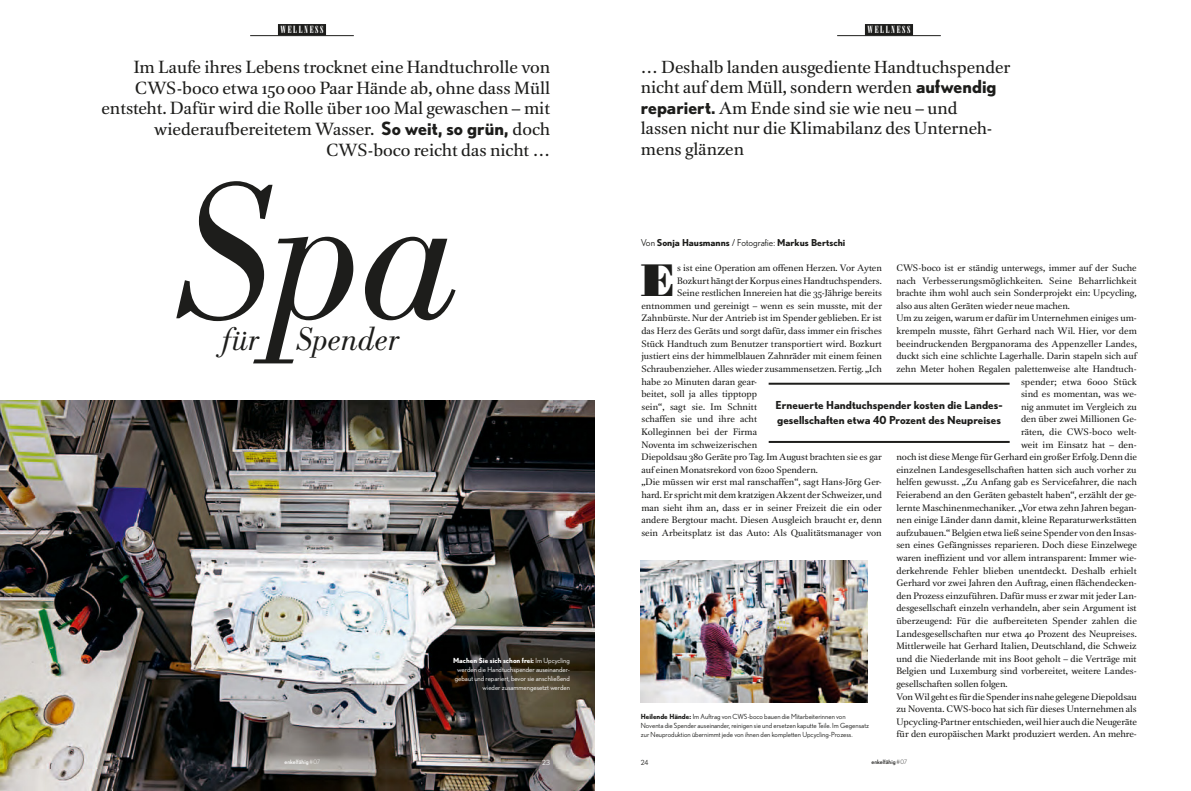
<style>
.page{position:relative;width:1191px;height:791px;background:#fff}
.page>*{position:absolute;margin:0;border:0;box-sizing:border-box;transform-origin:0 0}
.t1{font:italic 200.4px "Bodoni";color:#1d1d1b}
.t2{font:45.6px "Bodoni Poster";color:#1d1d1b}
.t3{font:italic 33.9px "Bodoni";color:#1d1d1b}
.t4{font:17.3px/20.7px "DTL Unico ST";color:#1d1d1b;text-align:right}
.t5{font:17.1px/20.5px "DTL Unico ST";color:#1d1d1b}
.t6{font:700 11px/15px "Nobel";color:#1d1d1b}
.t7{font:10px "Bodoni Poster Compressed";letter-spacing:.16em;color:#fff}
.t8{font:700 9.5px "Nobel";color:#1d1d1b}
.t9{font:9.2px "DTL Unico ST";color:#1d1d1b}
.t10{font:7px/9px "Nobel";color:#1d1d1b}
.t11{font:7px/9px "Nobel";color:#fff;text-align:right}
.t12{font:6px "Nobel";color:#fff}
.t13{font:6px "Nobel";color:#1d1d1b}
.s1{font-family:"Nobel";font-weight:700;font-size:18.2px}
.s2{font-size:33.5px}
.s3{font-weight:700}
.s4{font-family:"Nobel";font-weight:700;font-size:18px}
.s5{font-weight:400}
.s6{font-weight:300}
</style>
<div class="page">
<div style="left:278px;top:24px;width:48px;height:12px;background:#1d1d1b"></div>
<hr style="left:250px;top:35px;width:104px;height:1px;background:#1d1d1b">
<img style="left:0;top:400px;width:595px;height:391px">
<div style="left:865px;top:24px;width:48px;height:12px;background:#1d1d1b"></div>
<hr style="left:837px;top:35px;width:103px;height:1px;background:#1d1d1b">
<hr style="left:768px;top:441px;width:241px;height:2px;background:#1d1d1b">
<hr style="left:768px;top:383px;width:241px;height:2px;background:#1d1d1b">
<img style="left:641px;top:561px;width:227px;height:142px">
<p class="t7" style="left:280px;top:24px;width:44px">WELLNESS</p>
<p class="t4" style="left:101px;top:57px;width:450px">Im Laufe ihres Lebens trocknet eine Handtuchrolle von CWS-boco etwa 150000 Paar Hände ab, ohne dass Müll entsteht. Dafür wird die Rolle über 100 Mal gewaschen – mit wiederaufbereitetem Wasser. <span class="s1">So weit, so grün,</span> doch CWS-boco reicht das nicht …</p>
<h1 class="t1" style="left:175px;top:140px;width:288px">Spa</h1>
<h3 class="t3" style="left:222px;top:320px;width:179px"><span class="s2">für</span> Spender</h3>
<p class="t11" style="left:453px;top:656px;width:118px"><span class="s3">Machen Sie sich schon frei:</span> Im Upcycling werden die Handtuchspender auseinander&shy;gebaut und repariert, bevor sie anschließend wieder zusammengesetzt werden</p>
<p class="t7" style="left:867px;top:24px;width:44px">WELLNESS</p>
<h3 class="t5" style="left:641px;top:57px;width:371px">… Deshalb landen ausgediente Handtuchspender nicht auf dem Müll, sondern werden <span class="s4">aufwendig repariert.</span> Am Ende sind sie wie neu – und<br>lassen nicht nur die Klimabilanz des Unterneh&shy;mens glänzen</h3>
<p class="t8" style="left:641px;top:237px;width:206px"><span class="s5">Von</span> Sonja Hausmanns <span class="s5">/ Fotografie:</span> Markus Bertschi</p>
<p class="t9" style="left:896px;top:262px;width:242px">CWS-boco ist er ständig unterwegs, immer auf der Suche</p>
<p class="t9" style="left:896px;top:275px;width:242px">nach Verbesserungsmöglichkeiten. Seine Beharrlichkeit</p>
<p class="t9" style="left:896px;top:287px;width:242px">brachte ihm wohl auch sein Sonderprojekt ein: Upcycling,</p>
<p class="t9" style="left:896px;top:300px;width:175px">also aus alten Geräten wieder neue machen.</p>
<p class="t9" style="left:896px;top:313px;width:242px">Um zu zeigen, warum er dafür im Unternehmen einiges um-</p>
<p class="t9" style="left:896px;top:325px;width:242px">krempeln musste, fährt Gerhard nach Wil. Hier, vor dem</p>
<p class="t9" style="left:896px;top:338px;width:242px">beeindruckenden Bergpanorama des Appenzeller Landes,</p>
<p class="t9" style="left:896px;top:350px;width:242px">duckt sich eine schlichte Lagerhalle. Darin stapeln sich auf</p>
<p class="t9" style="left:896px;top:363px;width:242px">zehn Meter hohen Regalen palettenweise alte Handtuch-</p>
<p class="t9" style="left:1021px;top:376px;width:117px">spender; etwa 6000 Stück</p>
<p class="t9" style="left:1021px;top:388px;width:117px">sind es momentan, was we-</p>
<p class="t9" style="left:1021px;top:401px;width:117px">nig anmutet im Vergleich zu</p>
<p class="t9" style="left:1021px;top:413px;width:117px">den über zwei Millionen Ge-</p>
<p class="t9" style="left:1021px;top:426px;width:117px">räten, die CWS-boco welt-</p>
<p class="t9" style="left:1021px;top:439px;width:117px">weit im Einsatz hat – den-</p>
<p class="t9" style="left:896px;top:451px;width:242px">noch ist diese Menge für Gerhard ein großer Erfolg. Denn die</p>
<p class="t9" style="left:896px;top:464px;width:242px">einzelnen Landesgesellschaften hatten sich auch vorher zu</p>
<p class="t9" style="left:896px;top:476px;width:242px">helfen gewusst. „Zu Anfang gab es Servicefahrer, die nach</p>
<p class="t9" style="left:896px;top:489px;width:242px">Feierabend an den Geräten gebastelt haben“, erzählt der ge-</p>
<p class="t9" style="left:896px;top:502px;width:242px">lernte Maschinenmechaniker. „Vor etwa zehn Jahren began-</p>
<p class="t9" style="left:896px;top:514px;width:242px">nen einige Länder dann damit, kleine Reparaturwerkstätten</p>
<p class="t9" style="left:896px;top:527px;width:242px">aufzubauen.“ Belgien etwa ließ seine Spender von den Insas-</p>
<p class="t9" style="left:896px;top:539px;width:242px">sen eines Gefängnisses reparieren. Doch diese Einzelwege</p>
<p class="t9" style="left:896px;top:552px;width:242px">waren ineffizient und vor allem intransparent: Immer wie-</p>
<p class="t9" style="left:896px;top:565px;width:242px">derkehrende Fehler blieben unentdeckt. Deshalb erhielt</p>
<p class="t9" style="left:896px;top:577px;width:242px">Gerhard vor zwei Jahren den Auftrag, einen flächendecken-</p>
<p class="t9" style="left:896px;top:590px;width:242px">den Prozess einzuführen. Dafür muss er zwar mit jeder Lan-</p>
<p class="t9" style="left:896px;top:603px;width:242px">desgesellschaft einzeln verhandeln, aber sein Argument ist</p>
<p class="t9" style="left:896px;top:615px;width:242px">überzeugend: Für die aufbereiteten Spender zahlen die</p>
<p class="t9" style="left:896px;top:628px;width:242px">Landesgesellschaften nur etwa 40 Prozent des Neupreises.</p>
<p class="t9" style="left:896px;top:640px;width:242px">Mittlerweile hat Gerhard Italien, Deutschland, die Schweiz</p>
<p class="t9" style="left:896px;top:653px;width:242px">und die Niederlande mit ins Boot geholt – die Verträge mit</p>
<p class="t9" style="left:896px;top:666px;width:242px">Belgien und Luxemburg sind vorbereitet, weitere Landes-</p>
<p class="t9" style="left:896px;top:678px;width:113px">gesellschaften sollen folgen.</p>
<p class="t9" style="left:896px;top:691px;width:242px">Von Wil geht es für die Spender ins nahe gelegene Diepoldsau</p>
<p class="t9" style="left:896px;top:703px;width:242px">zu Noventa. CWS-boco hat sich für dieses Unternehmen als</p>
<p class="t9" style="left:896px;top:716px;width:242px">Upcycling-Partner entschieden, weil hier auch die Neugeräte</p>
<p class="t9" style="left:896px;top:729px;width:242px">für den europäischen Markt produziert werden. An mehre-</p>
<h2 class="t2" style="left:641px;top:252px;width:34px">E</h2>
<p class="t9" style="left:677px;top:262px;width:206px">s ist eine Operation am offenen Herzen. Vor Ayten</p>
<p class="t9" style="left:677px;top:275px;width:206px">Bozkurt hängt der Korpus eines Handtuchspenders.</p>
<p class="t9" style="left:677px;top:287px;width:206px">Seine restlichen Innereien hat die 35-Jährige bereits</p>
<p class="t9" style="left:641px;top:300px;width:242px">entnommen und gereinigt – wenn es sein musste, mit der</p>
<p class="t9" style="left:641px;top:313px;width:242px">Zahnbürste. Nur der Antrieb ist im Spender geblieben. Er ist</p>
<p class="t9" style="left:641px;top:325px;width:242px">das Herz des Geräts und sorgt dafür, dass immer ein frisches</p>
<p class="t9" style="left:641px;top:338px;width:242px">Stück Handtuch zum Benutzer transportiert wird. Bozkurt</p>
<p class="t9" style="left:641px;top:350px;width:242px">justiert eins der himmelblauen Zahnräder mit einem feinen</p>
<p class="t9" style="left:641px;top:363px;width:242px">Schraubenzieher. Alles wieder zusammensetzen. Fertig. „Ich</p>
<p class="t9" style="left:641px;top:376px;width:117px">habe 20 Minuten daran gear-</p>
<p class="t9" style="left:641px;top:388px;width:117px">beitet, soll ja alles tipptopp</p>
<p class="t9" style="left:641px;top:401px;width:117px">sein“, sagt sie. Im Schnitt</p>
<p class="t9" style="left:641px;top:413px;width:117px">schaffen sie und ihre acht</p>
<p class="t9" style="left:641px;top:426px;width:117px">Kolleginnen bei der Firma</p>
<p class="t9" style="left:641px;top:439px;width:117px">Noventa im schweizerischen</p>
<p class="t9" style="left:641px;top:451px;width:242px">Diepoldsau 380 Geräte pro Tag. Im August brachten sie es gar</p>
<p class="t9" style="left:641px;top:464px;width:178px">auf einen Monatsrekord von 6200 Spendern.</p>
<p class="t9" style="left:641px;top:476px;width:242px">„Die müssen wir erst mal ranschaffen“, sagt Hans-Jörg Ger-</p>
<p class="t9" style="left:641px;top:489px;width:242px">hard. Er spricht mit dem kratzigen Akzent der Schweizer, und</p>
<p class="t9" style="left:641px;top:502px;width:242px">man sieht ihm an, dass er in seiner Freizeit die ein oder</p>
<p class="t9" style="left:641px;top:514px;width:242px">andere Bergtour macht. Diesen Ausgleich braucht er, denn</p>
<p class="t9" style="left:641px;top:527px;width:242px">sein Arbeitsplatz ist das Auto: Als Qualitätsmanager von</p>
<p class="t6" style="left:775px;top:398px;width:228px">Erneuerte Handtuchspender kosten die Landes&shy;gesellschaften etwa 40 Prozent des Neupreises</p>
<p class="t10" style="left:641px;top:712px;width:230px"><span class="s3">Heilende Hände:</span> Im Auftrag von CWS-boco bauen die Mitarbeiterinnen von<br>Noventa die Spender auseinander, reinigen sie und ersetzen kaputte Teile. Im Gegensatz zur Neuproduktion übernimmt jede von ihnen den kompletten Upcycling-Prozess.</p>
<p class="t12" style="left:284px;top:759px;width:37px">enkelfähig <span class="s6">#07</span></p>
<p class="t11" style="left:542px;top:758px;width:9px">23</p>
<p class="t10" style="left:641px;top:758px;width:9px">24</p>
<p class="t13" style="left:871px;top:759px;width:37px">enkelfähig <span class="s6">#07</span></p>
</div>
